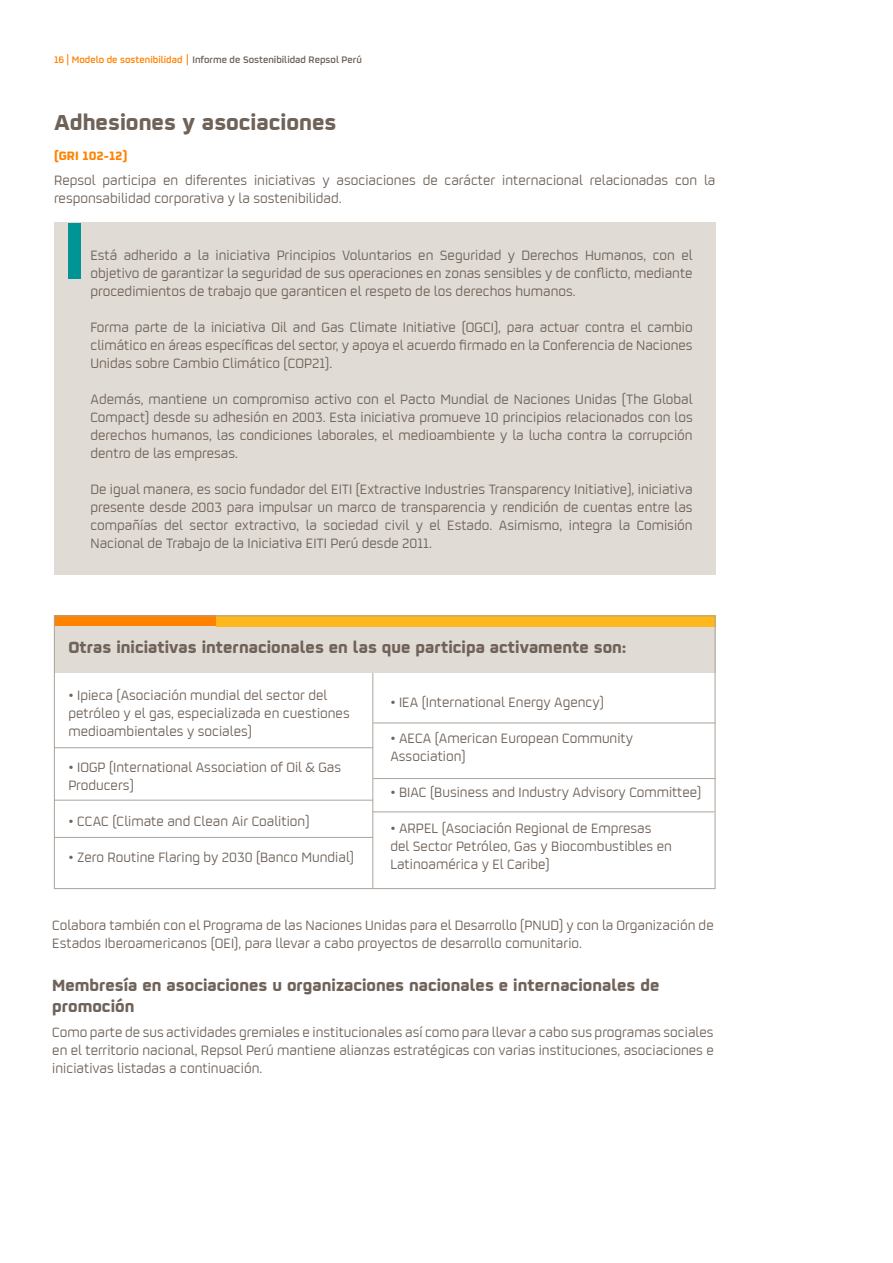
<style>
.page{position:relative;width:893px;height:1263px;background:#fff}
.page>*{position:absolute;margin:0;border:0;box-sizing:border-box;transform-origin:0 0}
.t1{font:700 24px "Repsol Viet";color:#6e6259}
.t2{font:700 18px/21.6px "Repsol Viet";color:#6e6259}
.t3{font:15px/18px "Repsol";color:#6e6259}
.t4{font:700 13.5px "Repsol Viet";color:#ff8200}
.t5{font:600 10.5px "Repsol";color:#6e6259}
.s1{color:#ff8200}
</style>
<div class="page">
<div style="left:54px;top:223px;width:661px;height:352px;background:#e0dbd4"></div>
<div style="left:69px;top:224px;width:12px;height:55px;background:#009494"></div>
<div style="left:54px;top:615px;width:162px;height:12px;background:#ff8200"></div>
<div style="left:54px;top:627px;width:661px;height:46px;background:#e0dbd4"></div>
<div style="left:216px;top:615px;width:499px;height:12px;background:#ffb81c"></div>
<div style="left:54px;top:615px;width:661px;height:274px;border:1px solid #aca39a"></div>
<hr style="left:54px;top:747px;width:319px;height:1px;background:#aca39a">
<hr style="left:54px;top:800px;width:319px;height:1px;background:#aca39a">
<hr style="left:54px;top:837px;width:319px;height:1px;background:#aca39a">
<hr style="left:372px;top:811px;width:343px;height:1px;background:#aca39a">
<hr style="left:373px;top:778px;width:342px;height:1px;background:#aca39a">
<hr style="left:373px;top:722px;width:342px;height:1px;background:#aca39a">
<hr style="left:372px;top:673px;width:1px;height:216px;background:#aca39a">
<p class="t5" style="left:54px;top:52px;width:309px"><span class="s1">16 Modelo de sostenibilidad</span> Informe de Sostenibilidad Repsol Perú</p>
<h1 class="t1" style="left:54px;top:102px;width:284px">Adhesiones y asociaciones</h1>
<p class="t3" style="left:54px;top:171px;width:663px">Repsol participa en diferentes iniciativas y asociaciones de carácter internacional relacionadas con la responsabilidad corporativa y la sostenibilidad.</p>
<p class="t4" style="left:54px;top:144px;width:75px">(GRI 102-12)</p>
<p class="t3" style="left:90px;top:245px;width:604px;text-align:justify">Está adherido a la iniciativa Principios Voluntarios en Seguridad y Derechos Humanos, con el objetivo de garantizar la seguridad de sus operaciones en zonas sensibles y de conflicto, mediante procedimientos de trabajo que garanticen el respeto de los derechos humanos.</p>
<p class="t3" style="left:90px;top:317px;width:604px;text-align:justify">Forma parte de la iniciativa Oil and Gas Climate Initiative (OGCI), para actuar contra el cambio climático en áreas específicas del sector, y apoya el acuerdo firmado en la Conferencia de Naciones Unidas sobre Cambio Climático (COP21).</p>
<p class="t3" style="left:90px;top:389px;width:604px;text-align:justify">Además, mantiene un compromiso activo con el Pacto Mundial de Naciones Unidas (The Global Compact) desde su adhesión en 2003. Esta iniciativa promueve 10 principios relacionados con los derechos humanos, las condiciones laborales, el medioambiente y la lucha contra la corrupción dentro de las empresas.</p>
<p class="t3" style="left:90px;top:479px;width:604px;text-align:justify">De igual manera, es socio fundador del EITI (Extractive Industries Transparency Initiative), iniciativa presente desde 2003 para impulsar un marco de transparencia y rendición de cuentas entre las compañías del sector extractivo, la sociedad civil y el Estado. Asimismo, integra la Comisión Nacional de Trabajo de la Iniciativa EITI Perú desde 2011.</p>
<p class="t2" style="left:68px;top:634px;width:560px">Otras iniciativas internacionales en las que participa activamente son:</p>
<p class="t3" style="left:68px;top:685px;width:283px">• Ipieca (Asociación mundial del sector del petróleo y el gas, especializada en cuestiones medioambientales y sociales)</p>
<p class="t3" style="left:68px;top:757px;width:274px">• IOGP (International Association of Oil &amp; Gas<br>Producers)</p>
<p class="t3" style="left:68px;top:811px;width:243px">• CCAC (Climate and Clean Air Coalition)</p>
<p class="t3" style="left:68px;top:847px;width:287px">• Zero Routine Flaring by 2030 (Banco Mundial)</p>
<p class="t3" style="left:390px;top:692px;width:215px">• IEA (International Energy Agency)</p>
<p class="t3" style="left:390px;top:728px;width:244px">• AECA (American European Community<br>Association)</p>
<p class="t3" style="left:390px;top:782px;width:313px">• BIAC (Business and Industry Advisory Committee)</p>
<p class="t3" style="left:390px;top:818px;width:283px">• ARPEL (Asociación Regional de Empresas del Sector Petróleo, Gas y Biocombustibles en<br>Latinoamérica y El Caribe)</p>
<p class="t3" style="left:52px;top:915px;width:663px">Colabora también con el Programa de las Naciones Unidas para el Desarrollo (PNUD) y con la Organización de<br>Estados Iberoamericanos (OEI), para llevar a cabo proyectos de desarrollo comunitario.</p>
<p class="t2" style="left:52px;top:972px;width:609px">Membresía en asociaciones u organizaciones nacionales e internacionales de promoción</p>
<p class="t3" style="left:52px;top:1022px;width:663px;text-align:justify">Como parte de sus actividades gremiales e institucionales así como para llevar a cabo sus programas sociales en el territorio nacional, Repsol Perú mantiene alianzas estratégicas con varias instituciones, asociaciones e iniciativas listadas a continuación.</p>
</div>
